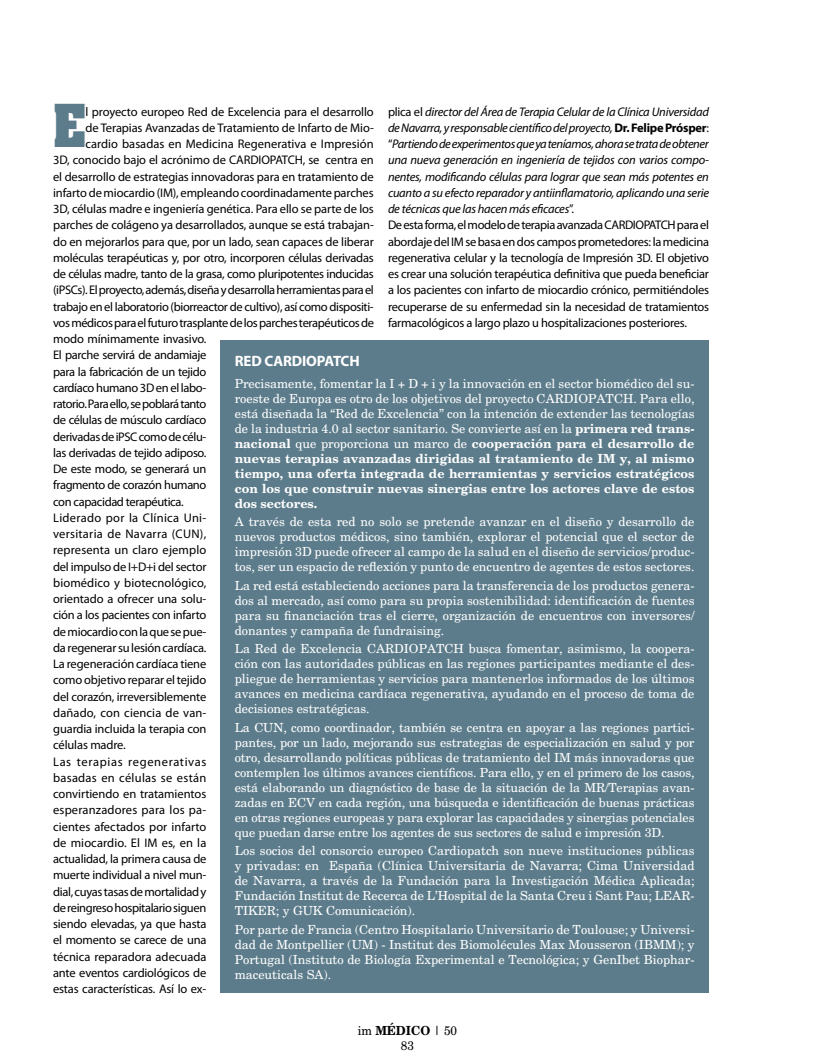
<style>
.page{position:relative;width:815px;height:1063px;background:#fff}
.page>*{position:absolute;margin:0;border:0;box-sizing:border-box;transform-origin:0 0}
.t1{font:700 50.38px "Aardvark";color:#5d7c8b;scale:.92 1}
.t2{font:700 15px "Myriad Pro";letter-spacing:-.01em;color:#fff}
.t3{font:12.5px/15px "New Brunswick";color:#fff;text-align:justify}
.t4{font:12.5px/16.2px "Myriad Pro";letter-spacing:-.02em;color:#000}
.t5{font:12.5px "Myriad Pro";letter-spacing:.01em;color:#000}
.t6{font:12.5px "Myriad Pro";color:#000}
.t7{font:12.5px "Myriad Pro";letter-spacing:.02em;color:#000}
.t8{font:12.5px "Myriad Pro";letter-spacing:-.04em;color:#000}
.t9{font:12.5px "Myriad Pro";letter-spacing:.005em;color:#000}
.t10{font:12.5px "Myriad Pro";letter-spacing:.025em;color:#000}
.t11{font:12.5px "Myriad Pro";letter-spacing:.05em;color:#000}
.t12{font:12.5px "Myriad Pro";letter-spacing:.015em;color:#000}
.t13{font:12.5px/15px "New Brunswick";color:#000;text-align:center;scale:.95 1}
.s1{font-style:italic}
.s2{font-weight:700}
</style>
<div class="page">
<div style="left:221px;top:340px;width:488px;height:653px;background:#5d7c8b"></div>
<h1 class="t1" style="left:53px;top:89px;width:37px">E</h1>
<p class="t4" style="left:86px;top:103px;width:290px">l proyecto europeo Red de Excelencia para el desarrollo</p>
<p class="t4" style="left:388px;top:103px;width:323px">plica el <span class="s1">director del Área de Terapia Celular de la Clínica Universidad de Navarra, y responsable científico del proyecto,</span><span class="s2">Dr. Felipe Prósper</span>: “<span class="s1">Partiendo de experimentos que ya teníamos, ahora se trata de obtener una nueva generación en ingeniería de tejidos con varios compo&shy;nentes, modificando células para lograr que sean más potentes en cuanto a su efecto reparador y antiinflamatorio, aplicando una serie de técnicas que las hacen más eficaces</span>”.<br>De esta forma, el modelo de terapia avanzada CARDIOPATCH para el abordaje del IM se basa en dos campos prometedores: la medicina regenerativa celular y la tecnología de Impresión 3D. El objetivo es crear una solución terapéutica definitiva que pueda beneficiar a los pacientes con infarto de miocardio crónico, permitiéndoles recuperarse de su enfermedad sin la necesidad de tratamientos farmacológicos a largo plazo u hospitalizaciones posteriores.</p>
<p class="t4" style="left:86px;top:119px;width:290px">de Terapias Avanzadas de Tratamiento de Infarto de Mio-</p>
<p class="t6" style="left:86px;top:136px;width:290px">cardio basadas en Medicina Regenerativa e Impresión</p>
<p class="t4" style="left:53px;top:152px;width:322px">3D, conocido bajo el acrónimo de CARDIOPATCH, se centra en</p>
<p class="t4" style="left:53px;top:168px;width:322px">el desarrollo de estrategias innovadoras para en tratamiento de</p>
<p class="t4" style="left:53px;top:184px;width:322px">infarto de miocardio (IM), empleando coordinadamente parches</p>
<p class="t4" style="left:53px;top:201px;width:322px">3D, células madre e ingeniería genética. Para ello se parte de los</p>
<p class="t4" style="left:53px;top:217px;width:322px">parches de colágeno ya desarrollados, aunque se está trabajan-</p>
<p class="t4" style="left:53px;top:233px;width:322px">do en mejorarlos para que, por un lado, sean capaces de liberar</p>
<p class="t4" style="left:53px;top:249px;width:322px">moléculas terapéuticas y, por otro, incorporen células derivadas</p>
<p class="t4" style="left:53px;top:266px;width:322px">de células madre, tanto de la grasa, como pluripotentes inducidas</p>
<p class="t4" style="left:53px;top:282px;width:322px">(iPSCs). El proyecto, además, diseña y desarrolla herramientas para el</p>
<p class="t4" style="left:53px;top:298px;width:322px">trabajo en el laboratorio (biorreactor de cultivo), así como dispositi-</p>
<p class="t4" style="left:53px;top:314px;width:322px">vos médicos para el futuro trasplante de los parches terapéuticos de</p>
<p class="t4" style="left:53px;top:331px;width:155px">modo mínimamente invasivo.</p>
<p class="t4" style="left:53px;top:347px;width:155px">El parche servirá de andamiaje</p>
<p class="t4" style="left:53px;top:363px;width:155px">para la fabricación de un tejido</p>
<p class="t4" style="left:53px;top:379px;width:155px">cardíaco humano 3D en el labo-</p>
<p class="t8" style="left:53px;top:396px;width:155px">ratorio. Para ello, se poblará tanto</p>
<p class="t4" style="left:53px;top:412px;width:155px">de células de músculo cardíaco</p>
<p class="t4" style="left:53px;top:428px;width:155px">derivadas de iPSC como de célu-</p>
<p class="t4" style="left:53px;top:444px;width:155px">las derivadas de tejido adiposo.</p>
<p class="t4" style="left:53px;top:461px;width:155px">De este modo, se generará un</p>
<p class="t4" style="left:53px;top:477px;width:155px">fragmento de corazón humano</p>
<p class="t4" style="left:53px;top:493px;width:132px">con capacidad terapéutica.</p>
<p class="t10" style="left:53px;top:510px;width:155px">Liderado por la Clínica Uni-</p>
<p class="t7" style="left:53px;top:526px;width:155px">versitaria de Navarra (CUN),</p>
<p class="t5" style="left:53px;top:543px;width:155px">representa un claro ejemplo</p>
<p class="t4" style="left:53px;top:558px;width:155px">del impulso de I+D+i del sector</p>
<p class="t5" style="left:53px;top:575px;width:155px">biomédico y biotecnológico,</p>
<p class="t4" style="left:53px;top:591px;width:155px">orientado a ofrecer una solu-</p>
<p class="t4" style="left:53px;top:607px;width:155px">ción a los pacientes con infarto</p>
<p class="t4" style="left:53px;top:623px;width:155px">de miocardio con la que se pue-</p>
<p class="t4" style="left:53px;top:639px;width:155px">da regenerar su lesión cardíaca.</p>
<p class="t4" style="left:53px;top:656px;width:155px">La regeneración cardíaca tiene</p>
<p class="t4" style="left:53px;top:672px;width:155px">como objetivo reparar el tejido</p>
<p class="t4" style="left:53px;top:688px;width:155px">del corazón, irreversiblemente</p>
<p class="t5" style="left:53px;top:705px;width:155px">dañado, con ciencia de van-</p>
<p class="t4" style="left:53px;top:721px;width:155px">guardia incluida la terapia con</p>
<p class="t4" style="left:53px;top:737px;width:74px">células madre.</p>
<p class="t11" style="left:53px;top:754px;width:155px">Las terapias regenerativas</p>
<p class="t7" style="left:53px;top:770px;width:155px">basadas en células se están</p>
<p class="t4" style="left:53px;top:786px;width:155px">convirtiendo en tratamientos</p>
<p class="t12" style="left:53px;top:803px;width:155px">esperanzadores para los pa-</p>
<p class="t9" style="left:53px;top:819px;width:155px">cientes afectados por infarto</p>
<p class="t5" style="left:53px;top:835px;width:155px">de miocardio. El IM es, en la</p>
<p class="t4" style="left:53px;top:851px;width:155px">actualidad, la primera causa de</p>
<p class="t4" style="left:53px;top:867px;width:155px">muerte individual a nivel mun-</p>
<p class="t4" style="left:53px;top:883px;width:155px">dial, cuyas tasas de mortalidad y</p>
<p class="t4" style="left:53px;top:899px;width:155px">de reingreso hospitalario siguen</p>
<p class="t4" style="left:53px;top:916px;width:155px">siendo elevadas, ya que hasta</p>
<p class="t4" style="left:53px;top:932px;width:155px">el momento se carece de una</p>
<p class="t6" style="left:53px;top:949px;width:155px">técnica reparadora adecuada</p>
<p class="t4" style="left:53px;top:964px;width:155px">ante eventos cardiológicos de</p>
<p class="t4" style="left:53px;top:981px;width:155px">estas características. Así lo ex-</p>
<p class="t2" style="left:235px;top:351px;width:127px">RED CARDIOPATCH</p>
<p class="t3" style="left:235px;top:375px;width:461px">Precisamente, fomentar la I + D + i y la innovación en el sector biomédico del su&shy;roeste de Europa es otro de los objetivos del proyecto CARDIOPATCH. Para ello, está diseñada la “Red de Excelencia” con la intención de extender las tecnologías de la industria 4.0 al sector sanitario. Se convierte así en la <span class="s2">primera red trans&shy;nacional</span> que proporciona un marco de <span class="s2">cooperación para el desarrollo de nuevas terapias avanzadas dirigidas al tratamiento de IM y, al mismo tiempo, una oferta integrada de herramientas y servicios estratégicos con los que construir nuevas sinergias entre los actores clave de estos dos sectores.</span></p>
<p class="t3" style="left:235px;top:514px;width:461px">A través de esta red no solo se pretende avanzar en el diseño y desarrollo de nuevos productos médicos, sino también, explorar el potencial que el sector de impresión 3D puede ofrecer al campo de la salud en el diseño de servicios/produc&shy;tos, ser un espacio de reflexión y punto de encuentro de agentes de estos sectores.</p>
<p class="t3" style="left:235px;top:578px;width:461px">La red está estableciendo acciones para la transferencia de los productos genera&shy;dos al mercado, así como para su propia sostenibilidad: identificación de fuentes para su financiación tras el cierre, organización de encuentros con inversores/ donantes y campaña de fundraising.</p>
<p class="t3" style="left:235px;top:641px;width:461px">La Red de Excelencia CARDIOPATCH busca fomentar, asimismo, la coopera&shy;ción con las autoridades públicas en las regiones participantes mediante el des&shy;pliegue de herramientas y servicios para mantenerlos informados de los últimos avances en medicina cardíaca regenerativa, ayudando en el proceso de toma de decisiones estratégicas.</p>
<p class="t3" style="left:235px;top:720px;width:461px">La CUN, como coordinador, también se centra en apoyar a las regiones partici&shy;pantes, por un lado, mejorando sus estrategias de especialización en salud y por otro, desarrollando políticas públicas de tratamiento del IM más innovadoras que contemplen los últimos avances científicos. Para ello, y en el primero de los casos, está elaborando un diagnóstico de base de la situación de la MR/Terapias avan&shy;zadas en ECV en cada región, una búsqueda e identificación de buenas prácticas en otras regiones europeas y para explorar las capacidades y sinergias potenciales que puedan darse entre los agentes de sus sectores de salud e impresión 3D.</p>
<p class="t3" style="left:235px;top:843px;width:461px">Los socios del consorcio europeo Cardiopatch son nueve instituciones públicas y privadas: en España (Clínica Universitaria de Navarra; Cima Universidad de Navarra, a través de la Fundación para la Investigación Médica Aplicada; Fundación Institut de Recerca de L’Hospital de la Santa Creu i Sant Pau; LEAR-TIKER; y GUK Comunicación).</p>
<p class="t3" style="left:235px;top:922px;width:461px">Por parte de Francia (Centro Hospitalario Universitario de Toulouse; y Universi&shy;dad de Montpellier (UM) - Institut des Biomolécules Max Mousseron (IBMM); y Portugal (Instituto de Biología Experimental e Tecnológica; y GenIbet Biophar&shy;maceuticals SA).</p>
<p class="t13" style="left:358px;top:1023px;width:106px">im <span class="s2">MÉDICO</span> | 50<br>83</p>
</div>
